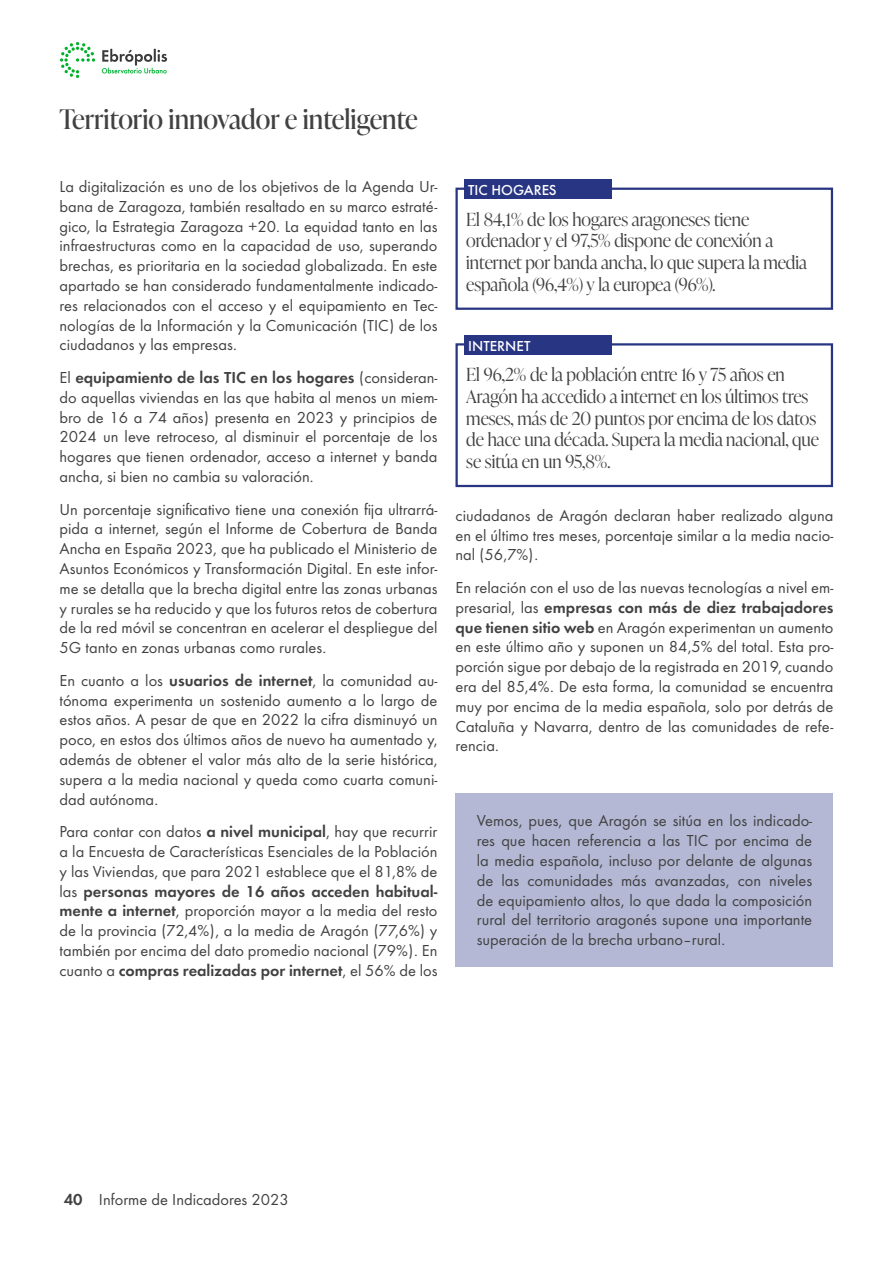
<style>
.page{position:relative;width:893px;height:1263px;background:#fff}
.page>*{position:absolute;margin:0;border:0;box-sizing:border-box;transform-origin:0 0}
.t1{font:27px "Ivy Presto Display";color:#414141}
.Destacado{font:300 18px/21.6px "Ivy Presto Display";color:#414141}
.Texto_general{font:16.5px/19.8px "Futura Round";color:#414141;text-align:justify}
.Destacado-2{font:500 15px "Futura Round";color:#fff}
.s1{font-weight:600}
</style>
<div class="page">
<img style="left:60px;top:42px;width:108px;height:36px">
<div style="left:455px;top:188px;width:378px;height:122px;border:2px solid #283583"></div>
<div style="left:464px;top:180px;width:147px;height:19px;background:#283583"></div>
<div style="left:455px;top:343px;width:378px;height:144px;border:2px solid #283583"></div>
<div style="left:464px;top:335px;width:147px;height:20px;background:#283583"></div>
<div style="left:455px;top:793px;width:378px;height:173px;background:#b4b8d4"></div>
<p class="t1" style="left:60px;top:100px;width:360px">Territorio innovador e inteligente</p>
<p class="Texto_general" style="left:60px;top:175px;width:379px">La digitalización es uno de los objetivos de la Agenda Ur&shy;bana de Zaragoza, también resaltado en su marco estraté&shy;gico, la Estrategia Zaragoza +20. La equidad tanto en las infraestructuras como en la capacidad de uso, superando brechas, es prioritaria en la sociedad globalizada. En este apartado se han considerado fundamentalmente indicado&shy;res relacionados con el acceso y el equipamiento en Tec&shy;nologías de la Información y la Comunicación (TIC) de los ciudadanos y las empresas.</p>
<p class="Texto_general" style="left:60px;top:366px;width:379px">El <span class="s1">equipamiento de las TIC en los hogares</span> (consideran&shy;do aquellas viviendas en las que habita al menos un miem&shy;bro de 16 a 74 años) presenta en 2023 y principios de 2024 un leve retroceso, al disminuir el porcentaje de los hogares que tienen ordenador, acceso a internet y banda ancha, si bien no cambia su valoración.</p>
<p class="Texto_general" style="left:60px;top:498px;width:379px">Un porcentaje significativo tiene una conexión fija ultrarrá&shy;pida a internet, según el Informe de Cobertura de Banda Ancha en España 2023, que ha publicado el Ministerio de Asuntos Económicos y Transformación Digital. En este infor&shy;me se detalla que la brecha digital entre las zonas urbanas y rurales se ha reducido y que los futuros retos de cobertura de la red móvil se concentran en acelerar el despliegue del 5G tanto en zonas urbanas como rurales.</p>
<p class="Texto_general" style="left:60px;top:669px;width:379px">En cuanto a los <span class="s1">usuarios de internet</span>, la comunidad au&shy;tónoma experimenta un sostenido aumento a lo largo de estos años. A pesar de que en 2022 la cifra disminuyó un poco, en estos dos últimos años de nuevo ha aumentado y, además de obtener el valor más alto de la serie histórica, supera a la media nacional y queda como cuarta comuni&shy;dad autónoma.</p>
<p class="Texto_general" style="left:60px;top:821px;width:379px">Para contar con datos <span class="s1">a nivel municipal</span>, hay que recurrir a la Encuesta de Características Esenciales de la Población y las Viviendas, que para 2021 establece que el 81,8% de las <span class="s1">personas mayores de 16 años acceden habitual&shy;mente a internet</span>, proporción mayor a la media del resto de la provincia (72,4%), a la media de Aragón (77,6%) y también por encima del dato promedio nacional (79%). En cuanto a <span class="s1">compras realizadas por internet</span>, el 56% de los</p>
<p class="Destacado-2" style="left:468px;top:179px;width:90px">TIC HOGARES</p>
<p class="Destacado" style="left:466px;top:208px;width:342px">El 84,1% de los hogares aragoneses tiene ordenador y el 97,5% dispone de conexión a internet por banda ancha, lo que supera la media española (96,4%) y la europea (96%).</p>
<p class="Destacado-2" style="left:468px;top:334px;width:64px">INTERNET</p>
<p class="Destacado" style="left:466px;top:363px;width:354px">El 96,2% de la población entre 16 y 75 años en Aragón ha accedido a internet en los últimos tres meses, más de 20 puntos por encima de los datos de hace una década. Supera la media nacional, que se sitúa en un 95,8%.</p>
<p class="Texto_general" style="left:455px;top:504px;width:379px">ciudadanos de Aragón declaran haber realizado alguna en el último tres meses, porcentaje similar a la media nacio&shy;nal (56,7%).</p>
<p class="Texto_general" style="left:455px;top:576px;width:379px">En relación con el uso de las nuevas tecnologías a nivel em&shy;presarial, las <span class="s1">empresas con más de diez trabajadores que tienen sitio web</span> en Aragón experimentan un aumento en este último año y suponen un 84,5% del total. Esta pro&shy;porción sigue por debajo de la registrada en 2019, cuando era del 85,4%. De esta forma, la comunidad se encuentra muy por encima de la media española, solo por detrás de Cataluña y Navarra, dentro de las comunidades de refe&shy;rencia.</p>
<p class="Texto_general" style="left:477px;top:810px;width:337px">Vemos, pues, que Aragón se sitúa en los indicado&shy;res que hacen referencia a las TIC por encima de la media española, incluso por delante de algunas de las comunidades más avanzadas, con niveles de equipamiento altos, lo que dada la composición rural del territorio aragonés supone una importante superación de la brecha urbano–rural.</p>
<p class="Texto_general" style="left:64px;top:1188px;width:227px"><span class="s1">40</span> Informe de Indicadores 2023</p>
</div>
